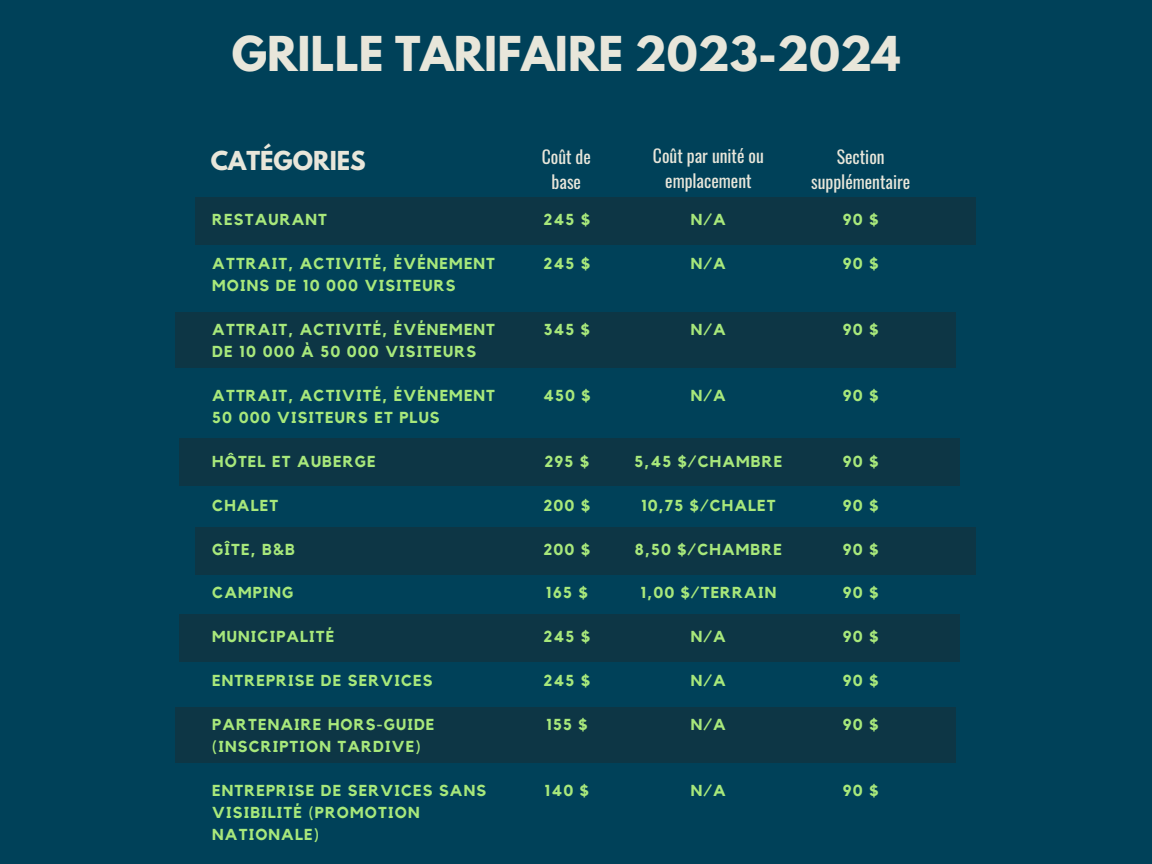
<style>
.page{position:relative;width:1152px;height:864px;background:#004159}
.page>*{position:absolute;margin:0;border:0;box-sizing:border-box;transform-origin:0 0}
.t1{font:700 42.6px "League Spartan";color:#e8e6da}
.t2{font:700 23.1px "League Spartan";color:#e8e6da}
.t3{font:17.7px/24.8px "Oswald";color:#e8e6da;text-align:center}
.t4{font:700 15.9px/21.9px "Kollektif";letter-spacing:.07em;color:#a8e87b}
</style>
<div class="page">
<div style="left:195px;top:197px;width:780px;height:48px;background:#0d3645"></div>
<div style="left:176px;top:312px;width:780px;height:55px;background:#0d3645"></div>
<div style="left:179px;top:439px;width:780px;height:47px;background:#0d3645"></div>
<div style="left:195px;top:527px;width:780px;height:47px;background:#0d3645"></div>
<div style="left:179px;top:615px;width:780px;height:47px;background:#0d3645"></div>
<div style="left:176px;top:707px;width:780px;height:55px;background:#0d3645"></div>
<h1 class="t1" style="left:232px;top:33px;width:670px">GRILLE TARIFAIRE 2023-2024</h1>
<h2 class="t2" style="left:211px;top:149px;width:157px">CATÉGORIES</h2>
<p class="t3" style="left:542px;top:144px;width:51px">Coût de base</p>
<p class="t3" style="left:653px;top:143px;width:112px">Coût par unité ou emplacement</p>
<p class="t3" style="left:811px;top:144px;width:101px">Section supplémentaire</p>
<p class="t4" style="left:691px;top:210px;width:37px">N/A</p>
<p class="t4" style="left:691px;top:253px;width:37px">N/A</p>
<p class="t4" style="left:544px;top:210px;width:48px">245 $</p>
<p class="t4" style="left:544px;top:253px;width:48px">245 $</p>
<p class="t4" style="left:843px;top:210px;width:37px">90 $</p>
<p class="t4" style="left:843px;top:253px;width:37px">90 $</p>
<p class="t4" style="left:212px;top:210px;width:116px">RESTAURANT</p>
<p class="t4" style="left:212px;top:253px;width:284px">ATTRAIT, ACTIVITÉ, ÉVÉNEMENT<br>MOINS DE 10 000 VISITEURS</p>
<p class="t4" style="left:212px;top:319px;width:284px">ATTRAIT, ACTIVITÉ, ÉVÉNEMENT<br>DE 10 000 À 50 000 VISITEURS</p>
<p class="t4" style="left:212px;top:385px;width:284px">ATTRAIT, ACTIVITÉ, ÉVÉNEMENT<br>50 000 VISITEURS ET PLUS</p>
<p class="t4" style="left:212px;top:451px;width:165px">HÔTEL ET AUBERGE</p>
<p class="t4" style="left:212px;top:495px;width:67px">CHALET</p>
<p class="t4" style="left:212px;top:539px;width:84px">GÎTE, B&amp;B</p>
<p class="t4" style="left:212px;top:583px;width:83px">CAMPING</p>
<p class="t4" style="left:212px;top:626px;width:124px">MUNICIPALITÉ</p>
<p class="t4" style="left:212px;top:670px;width:222px">ENTREPRISE DE SERVICES</p>
<p class="t4" style="left:212px;top:714px;width:224px">PARTENAIRE HORS-GUIDE (INSCRIPTION TARDIVE)</p>
<p class="t4" style="left:212px;top:780px;width:275px">ENTREPRISE DE SERVICES SANS<br>VISIBILITÉ (PROMOTION<br>NATIONALE)</p>
<p class="t4" style="left:544px;top:319px;width:48px">345 $</p>
<p class="t4" style="left:843px;top:319px;width:37px">90 $</p>
<p class="t4" style="left:691px;top:319px;width:37px">N/A</p>
<p class="t4" style="left:543px;top:385px;width:49px">450 $</p>
<p class="t4" style="left:843px;top:385px;width:37px">90 $</p>
<p class="t4" style="left:691px;top:385px;width:37px">N/A</p>
<p class="t4" style="left:545px;top:451px;width:46px">295 $</p>
<p class="t4" style="left:544px;top:495px;width:48px">200 $</p>
<p class="t4" style="left:544px;top:539px;width:48px">200 $</p>
<p class="t4" style="left:546px;top:583px;width:43px">165 $</p>
<p class="t4" style="left:544px;top:626px;width:48px">245 $</p>
<p class="t4" style="left:544px;top:670px;width:48px">245 $</p>
<p class="t4" style="left:546px;top:714px;width:43px">155 $</p>
<p class="t4" style="left:635px;top:451px;width:149px">5,45 $/CHAMBRE</p>
<p class="t4" style="left:641px;top:495px;width:136px">10,75 $/CHALET</p>
<p class="t4" style="left:635px;top:539px;width:149px">8,50 $/CHAMBRE</p>
<p class="t4" style="left:641px;top:583px;width:137px">1,00 $/TERRAIN</p>
<p class="t4" style="left:691px;top:626px;width:37px">N/A</p>
<p class="t4" style="left:691px;top:670px;width:37px">N/A</p>
<p class="t4" style="left:691px;top:714px;width:37px">N/A</p>
<p class="t4" style="left:843px;top:451px;width:37px">90 $</p>
<p class="t4" style="left:843px;top:495px;width:37px">90 $</p>
<p class="t4" style="left:843px;top:539px;width:37px">90 $</p>
<p class="t4" style="left:843px;top:583px;width:37px">90 $</p>
<p class="t4" style="left:843px;top:626px;width:37px">90 $</p>
<p class="t4" style="left:843px;top:670px;width:37px">90 $</p>
<p class="t4" style="left:843px;top:714px;width:37px">90 $</p>
<p class="t4" style="left:545px;top:780px;width:46px">140 $</p>
<p class="t4" style="left:843px;top:780px;width:37px">90 $</p>
<p class="t4" style="left:691px;top:780px;width:37px">N/A</p>
</div>
